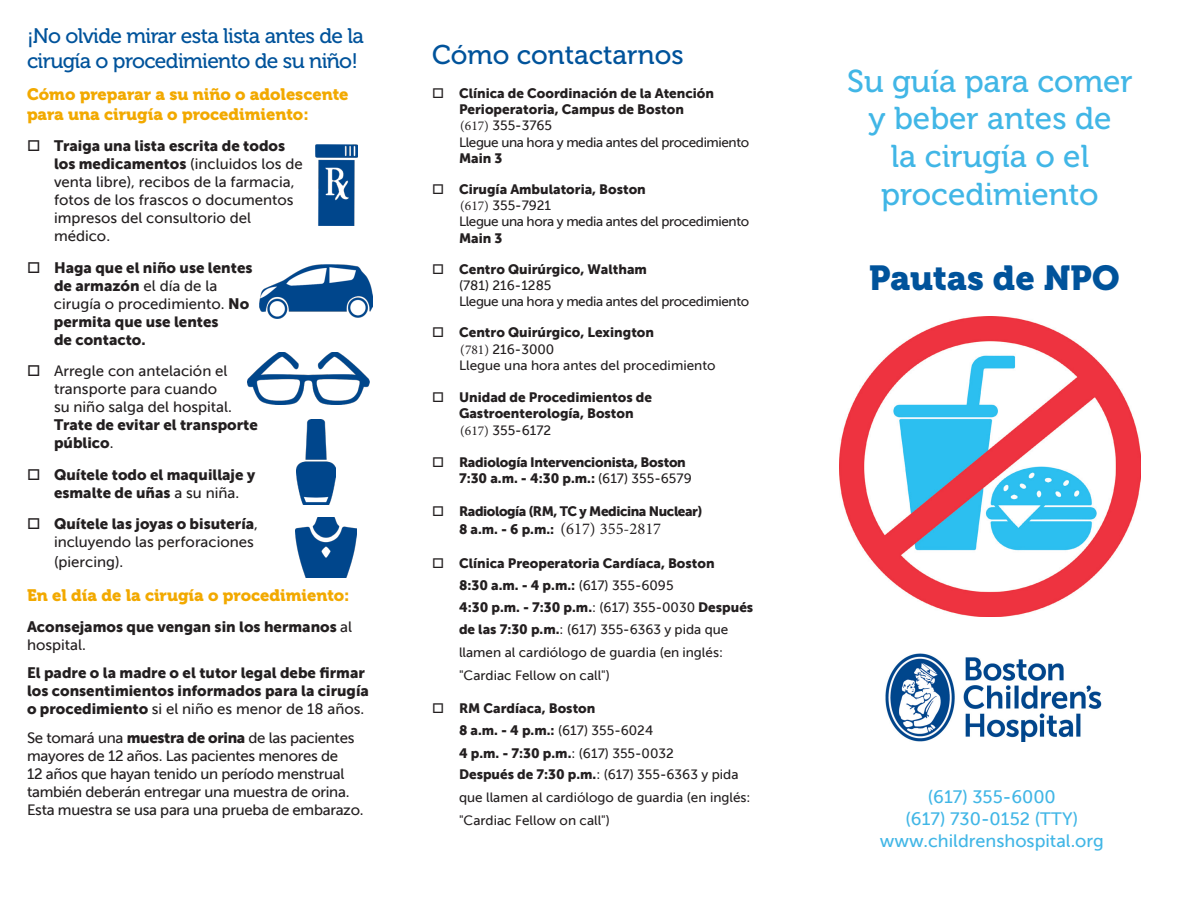
<style>
.page{position:relative;width:1188px;height:918px;background:#fff}
.page>*{position:absolute;margin:0;border:0;box-sizing:border-box;transform-origin:0 0}
.t1{font:34.5px "Museo 900";color:#00539b}
.t2{font:31.5px/37.8px "Museo 500";color:#41b6e6;text-align:center}
.t3{font:27px "Museo 500";color:#00539b}
.t4{font:21px/25.2px "Museo 500";letter-spacing:-.03em;color:#00539b}
.t5{font:18px/21.6px "Museo Sans 500";color:#41b6e6;text-align:center}
.t6{font:16.5px/19.8px "Museo 900";color:#f2a900}
.t7{font:16.5px "Minion Pro";color:#231f20}
.t8{font:15px/18px "Museo Sans 900";color:#231f20}
.t9{font:15px/18px "Museo Sans 500";letter-spacing:-.02em;color:#231f20}
.t10{font:15px/18px "Museo Sans 500";color:#231f20}
.t11{font:13.5px/16.2px "Museo Sans 900";color:#231f20}
.t12{font:13.5px/23px "Museo Sans 500";color:#231f20}
.t13{font:13.5px/16.2px "Museo Sans 500";letter-spacing:-.03em;color:#231f20}
.t14{font:13.5px/16.2px "Museo Sans 900";letter-spacing:-.02em;color:#231f20}
.t15{font:13.5px "Museo Sans 900";letter-spacing:-.03em;color:#231f20}
.s1{font-family:"Museo Sans 500"}
.s2{font-family:"Museo Sans 900"}
.s3{font-family:"Minion Pro"}
.s4{font-family:"Museo Sans 900";font-size:13.5px}
</style>
<div class="page">
<img style="left:885px;top:653px;width:217px;height:88px">
<img style="left:260px;top:265px;width:113px;height:54px">
<img style="left:247px;top:352px;width:122px;height:52px">
<img style="left:296px;top:518px;width:61px;height:60px">
<img style="left:297px;top:419px;width:38px;height:86px">
<img style="left:316px;top:144px;width:42px;height:81px">
<img style="left:840px;top:316px;width:300px;height:301px">
<h3 class="t4" style="left:27px;top:23px;width:338px">¡No olvide mirar esta lista antes de la cirugía o procedimiento de su niño!</h3>
<p class="t6" style="left:27px;top:84px;width:323px">Cómo preparar a su niño o adolescente para una cirugía o procedimiento:</p>
<p class="t8" style="left:54px;top:137px;width:250px">Traiga una lista escrita de todos los medicamentos <span class="s1">(incluidos los de</span></p>
<p class="t10" style="left:54px;top:173px;width:242px">venta libre), recibos de la farmacia, fotos de los frascos o documentos impresos del consultorio del médico.</p>
<p class="t8" style="left:54px;top:258px;width:200px">Haga que el niño use lentes de armazón <span class="s1">el día de la</span></p>
<p class="t10" style="left:54px;top:294px;width:197px">cirugía o procedimiento. <span class="s2">No</span></p>
<p class="t8" style="left:54px;top:312px;width:166px">permita que use lentes de contacto.</p>
<p class="t10" style="left:54px;top:362px;width:179px">Arregle con antelación el transporte para cuando su niño salga del hospital.</p>
<p class="t8" style="left:54px;top:416px;width:205px">Trate de evitar el transporte público<span class="s1">.</span></p>
<p class="t8" style="left:54px;top:465px;width:203px">Quítele todo el maquillaje y esmalte de uñas <span class="s1">a su niña.</span></p>
<p class="t8" style="left:54px;top:515px;width:206px">Quítele las joyas o bisutería<span class="s1">,</span></p>
<p class="t10" style="left:54px;top:532px;width:201px;line-height:19.8px">incluyendo las perforaciones (piercing).</p>
<p class="t6" style="left:27px;top:586px;width:324px">En el día de la cirugía o procedimiento:</p>
<p class="t8" style="left:27px;top:617px;width:327px">Aconsejamos que vengan sin los hermanos <span class="s1">al</span></p>
<p class="t10" style="left:27px;top:636px;width:60px">hospital.</p>
<p class="t8" style="left:27px;top:664px;width:343px">El padre o la madre o el tutor legal debe firmar los consentimientos informados para la cirugía</p>
<p class="t9" style="left:27px;top:695px;width:339px;line-height:28.5px"><span class="s2">o procedimiento</span> si el niño es menor de 18 años.<br>Se tomará una <span class="s2">muestra de orina</span> de las pacientes</p>
<p class="t9" style="left:27px;top:747px;width:338px">mayores de 12 años. Las pacientes menores de<br>12 años que hayan tenido un período menstrual también deberán entregar una muestra de orina.<br>Esta muestra se usa para una prueba de embarazo.</p>
<h3 class="t3" style="left:432px;top:40px;width:253px">Cómo contactarnos</h3>
<p class="t11" style="left:459px;top:85px;width:257px">Clínica de Coordinación de la Atención<br>Perioperatoria, Campus de Boston</p>
<p class="t13" style="left:459px;top:118px;width:292px"><span class="s3">(617)</span> 355-3765<br>Llegue una hora y media antes del procedimiento</p>
<p class="t11" style="left:459px;top:150px;width:45px">Main 3</p>
<p class="t11" style="left:459px;top:181px;width:188px">Cirugía Ambulatoria, Boston</p>
<p class="t13" style="left:459px;top:197px;width:292px"><span class="s3">(617)</span> 355-7921<br>Llegue una hora y media antes del procedimiento</p>
<p class="t11" style="left:459px;top:230px;width:45px">Main 3</p>
<p class="t11" style="left:459px;top:261px;width:189px">Centro Quirúrgico, Waltham</p>
<p class="t13" style="left:459px;top:277px;width:292px">(781) 216-1285<br>Llegue una hora y media antes del procedimiento</p>
<p class="t11" style="left:459px;top:324px;width:197px">Centro Quirúrgico, Lexington</p>
<p class="t12" style="left:459px;top:341px;width:258px;line-height:16.2px"><span class="s3">(781)</span> 216-3000<br>Llegue una hora antes del procedimiento</p>
<p class="t11" style="left:459px;top:389px;width:194px">Unidad de Procedimientos de<br>Gastroenterología, Boston</p>
<p class="t12" style="left:460px;top:418px;width:93px"><span class="s3">(617)</span> 355-6172</p>
<p class="t14" style="left:459px;top:454px;width:234px">Radiología Intervencionista, Boston<br>7:30 a.m. - 4:30 p.m.: <span class="s1">(617) 355-6579</span></p>
<p class="t15" style="left:459px;top:503px;width:245px">Radiología (RM, TC y Medicina Nuclear)</p>
<p class="t7" style="left:459px;top:518px;width:204px"><span class="s4">8 a.m. - 6 p.m.:</span> (617) 355-2817</p>
<p class="t11" style="left:459px;top:552px;width:296px;line-height:22px">Clínica Preoperatoria Cardíaca, Boston<br>8:30 a.m. - 4 p.m.: <span class="s1">(617) 355-6095<br></span>4:30 p.m. - 7:30 p.m.<span class="s1">: (617) 355-0030</span> Después</p>
<p class="t12" style="left:459px;top:618px;width:271px"><span class="s2">de las 7:30 p.m.</span>: (617) 355-6363 y pida que llamen al cardiólogo de guardia (en inglés: "Cardiac Fellow on call")</p>
<p class="t11" style="left:459px;top:700px;width:138px">RM Cardíaca, Boston</p>
<p class="t12" style="left:459px;top:719px;width:196px"><span class="s2">8 a.m. - 4 p.m.:</span> (617) 355-6024</p>
<p class="t11" style="left:459px;top:745px;width:216px">4 p.m. - 7:30 p.m.<span class="s1">: (617) 355-0032</span></p>
<p class="t12" style="left:459px;top:763px;width:293px"><span class="s2">Después de 7:30 p.m.</span>: (617) 355-6363 y pida que llamen al cardiólogo de guardia (en inglés: "Cardiac Fellow on call")</p>
<h2 class="t2" style="left:847px;top:62px;width:287px">Su guía para comer y beber antes de<br>la cirugía o el procedimiento</h2>
<h1 class="t1" style="left:869px;top:258px;width:252px">Pautas de NPO</h1>
<p class="t5" style="left:880px;top:786px;width:226px">(617) 355-6000<br>(617) 730-0152 (TTY) www.childrenshospital.org</p>
</div>
